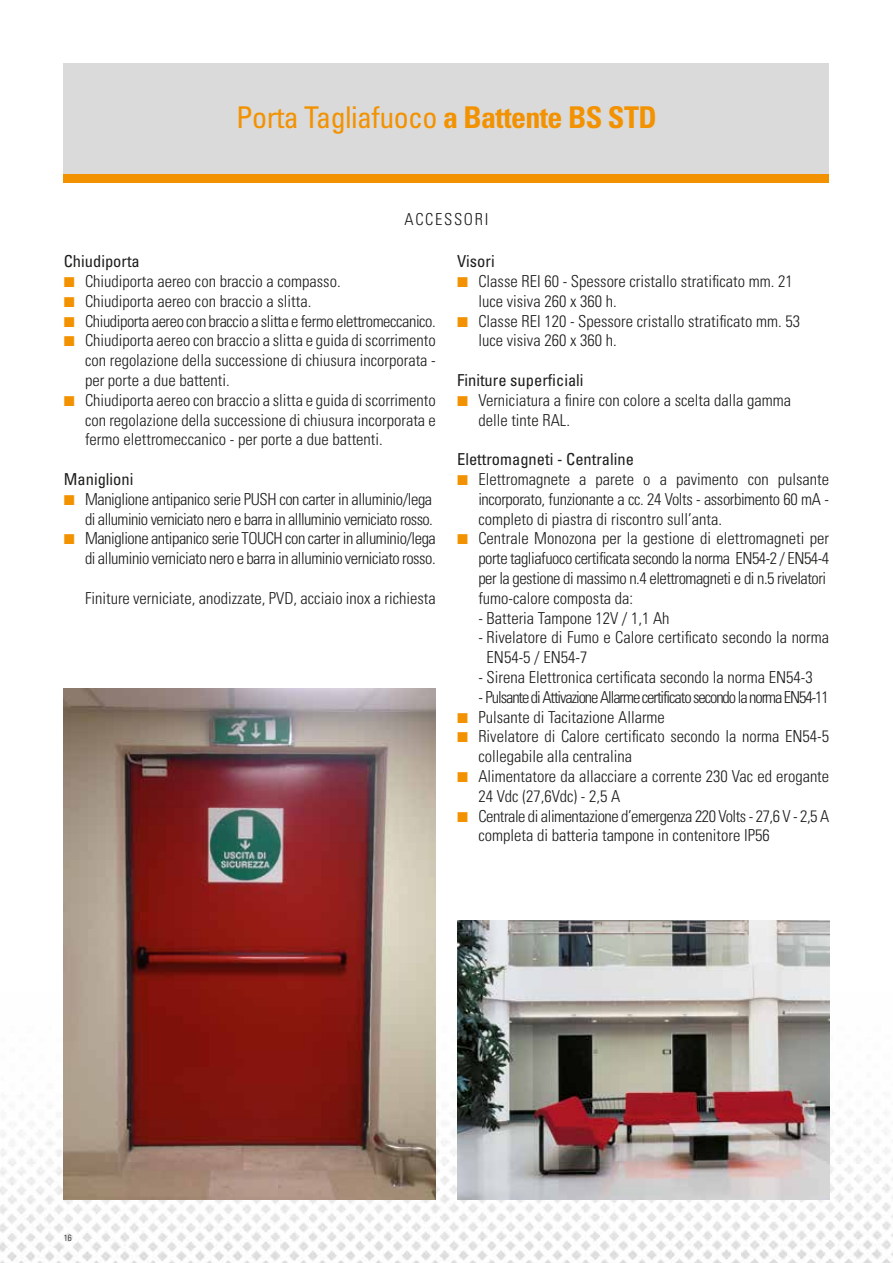
<style>
.page{position:relative;width:893px;height:1263px;background:#fff}
.page>*{position:absolute;margin:0;border:0;box-sizing:border-box;transform-origin:0 0}
.t1{font:condensed 30px "Univers LT Std";letter-spacing:-.02em;color:#f39200}
.t2{font:300 condensed 16.5px/19.8px "Univers LT Std";color:#1d1d1b}
.t3{font:300 condensed 16.5px "Univers LT Std";letter-spacing:-.025em;color:#1d1d1b}
.t4{font:300 condensed 16.5px "Univers LT Std";letter-spacing:-.03em;color:#1d1d1b}
.t5{font:condensed 16.5px "Univers LT Std";color:#1d1d1b}
.t6{font:300 condensed 16.5px "Univers LT Std";letter-spacing:-.065em;color:#1d1d1b}
.t7{font:300 condensed 16.5px "Univers LT Std";letter-spacing:-.035em;color:#1d1d1b}
.t8{font:300 condensed 16.5px "Univers LT Std";letter-spacing:.1em;color:#1d1d1b}
.t9{font:300 condensed 9px "Univers LT Std";color:#1d1d1b}
.s1{font-weight:700}
.s2{font-family:"European Pi Three";font-weight:400;font-stretch:normal;color:#f39200}
</style>
<div class="page">
<img style="left:0;top:993px;width:893px;height:270px">
<img style="left:457px;top:921px;width:372px;height:278px">
<div style="left:64px;top:64px;width:765px;height:119px;background:#dadada"></div>
<div style="left:64px;top:174px;width:765px;height:9px;background:#f39200"></div>
<img style="left:64px;top:689px;width:372px;height:510px">
<h1 class="t1" style="left:236px;top:99px;width:422px">Porta Tagliafuoco <span class="s1">a Battente BS STD</span></h1>
<p class="t8" style="left:405px;top:209px;width:85px">ACCESSORI</p>
<p class="t5" style="left:64px;top:251px;width:78px">Chiudiporta</p>
<p class="t2" style="left:64px;top:271px;width:278px"><span class="s2">K</span> Chiudiporta aereo con braccio a compasso.</p>
<p class="t2" style="left:64px;top:291px;width:249px"><span class="s2">K</span> Chiudiporta aereo con braccio a slitta.</p>
<p class="t3" style="left:64px;top:311px;width:374px"><span class="s2">K</span> Chiudiporta aereo con braccio a slitta e fermo elettromeccanico.</p>
<p class="t2" style="left:64px;top:331px;width:374px"><span class="s2">K</span> Chiudiporta aereo con braccio a slitta e guida di scorrimento</p>
<p class="t2" style="left:85px;top:350px;width:352px">con regolazione della successione di chiusura incorporata -</p>
<p class="t2" style="left:85px;top:370px;width:146px">per porte a due battenti.</p>
<p class="t2" style="left:64px;top:390px;width:374px"><span class="s2">K</span> Chiudiporta aereo con braccio a slitta e guida di scorrimento</p>
<p class="t2" style="left:85px;top:410px;width:352px">con regolazione della successione di chiusura incorporata e</p>
<p class="t2" style="left:85px;top:430px;width:299px">fermo elettromeccanico - per porte a due battenti.</p>
<p class="t5" style="left:64px;top:469px;width:71px">Maniglioni</p>
<p class="t3" style="left:64px;top:489px;width:370px"><span class="s2">K</span> Maniglione antipanico serie PUSH con carter in alluminio/lega</p>
<p class="t7" style="left:85px;top:509px;width:349px">di alluminio verniciato nero e barra in allluminio verniciato rosso.</p>
<p class="t4" style="left:64px;top:529px;width:374px"><span class="s2">K</span> Maniglione antipanico serie TOUCH con carter in alluminio/lega</p>
<p class="t3" style="left:85px;top:548px;width:352px">di alluminio verniciato nero e barra in alluminio verniciato rosso.</p>
<p class="t2" style="left:85px;top:588px;width:352px">Finiture verniciate, anodizzate, PVD, acciaio inox a richiesta</p>
<p class="t5" style="left:457px;top:251px;width:39px">Visori</p>
<p class="t2" style="left:457px;top:271px;width:337px"><span class="s2">K</span> Classe REI 60 - Spessore cristallo stratificato mm. 21</p>
<p class="t2" style="left:478px;top:291px;width:140px">luce visiva 260 x 360 h.</p>
<p class="t2" style="left:457px;top:311px;width:344px"><span class="s2">K</span> Classe REI 120 - Spessore cristallo stratificato mm. 53</p>
<p class="t2" style="left:478px;top:331px;width:140px">luce visiva 260 x 360 h.</p>
<p class="t5" style="left:457px;top:370px;width:128px">Finiture superficiali</p>
<p class="t2" style="left:457px;top:390px;width:335px"><span class="s2">K</span> Verniciatura a finire con colore a scelta dalla gamma</p>
<p class="t2" style="left:478px;top:410px;width:93px">delle tinte RAL.</p>
<p class="t5" style="left:457px;top:449px;width:178px">Elettromagneti - Centraline</p>
<p class="t2" style="left:457px;top:469px;width:374px"><span class="s2">K</span> Elettromagnete a parete o a pavimento con pulsante</p>
<p class="t3" style="left:478px;top:489px;width:352px">incorporato, funzionante a cc. 24 Volts - assorbimento 60 mA -</p>
<p class="t2" style="left:478px;top:509px;width:245px">completo di piastra di riscontro sull’anta.</p>
<p class="t2" style="left:457px;top:529px;width:374px"><span class="s2">K</span> Centrale Monozona per la gestione di elettromagneti per</p>
<p class="t4" style="left:478px;top:548px;width:352px">porte tagliafuoco certificata secondo la norma EN54-2 / EN54-4</p>
<p class="t4" style="left:478px;top:568px;width:349px">per la gestione di massimo n.4 elettromagneti e di n.5 rivelatori</p>
<p class="t2" style="left:478px;top:588px;width:156px">fumo-calore composta da:</p>
<p class="t2" style="left:478px;top:608px;width:193px">- Batteria Tampone 12V / 1,1 Ah</p>
<p class="t2" style="left:487px;top:628px;width:344px;text-indent:-8px">- Rivelatore di Fumo e Calore certificato secondo la norma<br>EN54-5 / EN54-7</p>
<p class="t2" style="left:478px;top:667px;width:336px">- Sirena Elettronica certificata secondo la norma EN54-3</p>
<p class="t6" style="left:478px;top:687px;width:352px">- Pulsante di Attivazione Allarme certificato secondo la norma EN54-11</p>
<p class="t2" style="left:457px;top:707px;width:209px"><span class="s2">K</span> Pulsante di Tacitazione Allarme</p>
<p class="t2" style="left:457px;top:727px;width:374px"><span class="s2">K</span> Rivelatore di Calore certificato secondo la norma EN54-5</p>
<p class="t2" style="left:478px;top:746px;width:155px">collegabile alla centralina</p>
<p class="t2" style="left:457px;top:766px;width:374px"><span class="s2">K</span> Alimentatore da allacciare a corrente 230 Vac ed erogante</p>
<p class="t2" style="left:478px;top:786px;width:143px">24 Vdc (27,6Vdc) - 2,5 A</p>
<p class="t4" style="left:457px;top:806px;width:374px"><span class="s2">K</span> Centrale di alimentazione d’emergenza 220 Volts - 27,6 V - 2,5 A</p>
<p class="t2" style="left:478px;top:826px;width:293px">completa di batteria tampone in contenitore IP56</p>
<p class="t9" style="left:64px;top:1232px;width:9px">16</p>
</div>
